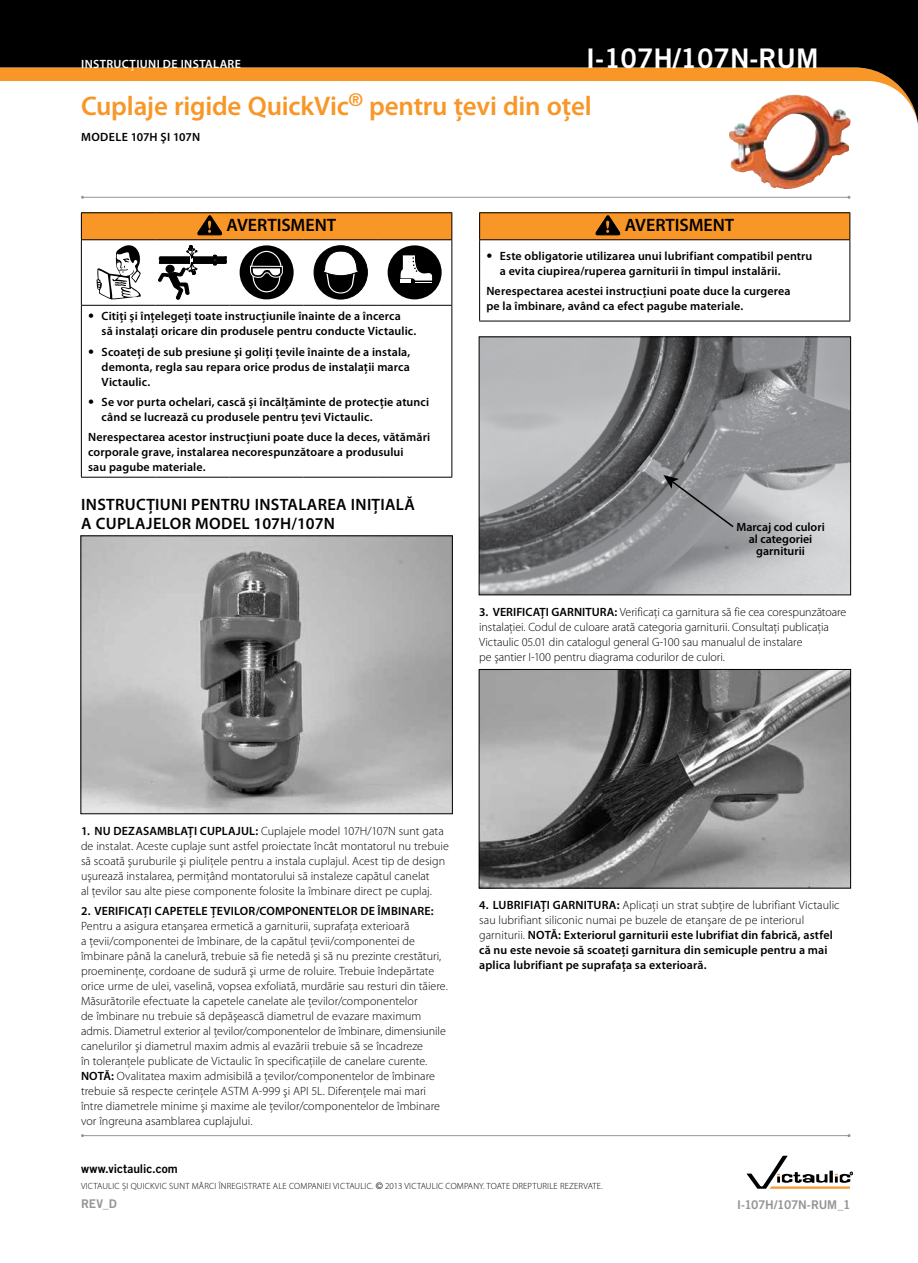
<style>
.page{position:relative;width:918px;height:1263px;background:#fff}
.page>*{position:absolute;margin:0;border:0;box-sizing:border-box;transform-origin:0 0}
.t1{font:600 27px "Myriad Pro";letter-spacing:-.01em;color:#f89728}
.t2{font:27px "Trade Gothic LT Std Bd 2";color:#fff}
.t3{font:600 18px "Myriad Pro";letter-spacing:-.005em;color:#000}
.t4{font:600 16.5px/19.8px "Myriad Pro";letter-spacing:.02em;color:#000}
.t5{font:300 12px/15px "Myriad Pro";letter-spacing:.005em;color:#000}
.t6{font:600 12px/15px "Myriad Pro";letter-spacing:.01em;color:#000}
.t7{font:600 12px "Myriad Pro";letter-spacing:.03em;color:#fff}
.t8{font:12px "Trade Gothic LT Std Bd 2";letter-spacing:-.025em;color:#939598}
.t9{font:12px "Trade Gothic LT Std Bd 2";color:#000}
.t10{font:300 9px "Myriad Pro";letter-spacing:.02em;color:#000}
.s1{font-family:"Trade Gothic LT Std Bd 2";font-weight:400}
.s2{font-weight:600}
.s3{font-weight:300}
.s4{font-family:"Trade Gothic LT Std"}
</style>
<div class="page">
<div style="left:81px;top:213px;width:371px;height:27px;background:#f89728"></div>
<hr style="left:81px;top:212px;width:74px;height:1px;background:#000">
<svg style="left:81px;top:213px;width:1px;height:26px"></svg>
<hr style="left:155px;top:212px;width:75px;height:1px;background:#000">
<hr style="left:230px;top:212px;width:74px;height:1px;background:#000">
<hr style="left:304px;top:212px;width:74px;height:1px;background:#000">
<hr style="left:378px;top:212px;width:74px;height:1px;background:#000">
<svg style="left:452px;top:213px;width:1px;height:26px"></svg>
<hr style="left:81px;top:239px;width:74px;height:1px;background:#000">
<hr style="left:81px;top:240px;width:1px;height:65px;background:#000">
<hr style="left:155px;top:239px;width:75px;height:1px;background:#000">
<hr style="left:230px;top:239px;width:74px;height:1px;background:#000">
<hr style="left:304px;top:239px;width:74px;height:1px;background:#000">
<hr style="left:378px;top:239px;width:74px;height:1px;background:#000">
<hr style="left:452px;top:240px;width:1px;height:65px;background:#000">
<hr style="left:81px;top:305px;width:74px;height:1px;background:#000">
<hr style="left:81px;top:306px;width:1px;height:171px;background:#000">
<hr style="left:155px;top:305px;width:75px;height:1px;background:#000">
<hr style="left:230px;top:305px;width:74px;height:1px;background:#000">
<hr style="left:304px;top:305px;width:74px;height:1px;background:#000">
<hr style="left:378px;top:305px;width:74px;height:1px;background:#000">
<hr style="left:452px;top:306px;width:1px;height:171px;background:#000">
<hr style="left:81px;top:477px;width:74px;height:1px;background:#000">
<hr style="left:155px;top:477px;width:75px;height:1px;background:#000">
<hr style="left:230px;top:477px;width:74px;height:1px;background:#000">
<hr style="left:304px;top:477px;width:74px;height:1px;background:#000">
<hr style="left:378px;top:477px;width:74px;height:1px;background:#000">
<svg style="left:197px;top:215px;width:25px;height:20px"></svg>
<svg style="left:97px;top:245px;width:44px;height:54px"></svg>
<svg style="left:158px;top:245px;width:69px;height:54px"></svg>
<div style="left:240px;top:245px;width:54px;height:54px;background:#000;border-radius:50%"></div>
<svg style="left:250px;top:250px;width:33px;height:43px"></svg>
<div style="left:314px;top:246px;width:53px;height:53px;background:#000;border-radius:50%"></div>
<div style="left:314px;top:245px;width:54px;height:54px;border:1px solid #000;border-radius:50%"></div>
<svg style="left:322px;top:251px;width:37px;height:43px"></svg>
<div style="left:388px;top:245px;width:54px;height:54px;background:#000;border-radius:50%"></div>
<svg style="left:401px;top:255px;width:31px;height:28px"></svg>
<img style="left:82px;top:537px;width:369px;height:275px">
<div style="left:80px;top:535px;width:373px;height:279px;border:1px solid #000"></div>
<div style="left:480px;top:213px;width:370px;height:27px;background:#f89728"></div>
<hr style="left:479px;top:212px;width:371px;height:1px;background:#000">
<svg style="left:479px;top:213px;width:1px;height:26px"></svg>
<svg style="left:850px;top:213px;width:1px;height:26px"></svg>
<hr style="left:479px;top:239px;width:371px;height:1px;background:#000">
<hr style="left:479px;top:240px;width:1px;height:81px;background:#000">
<hr style="left:850px;top:240px;width:1px;height:81px;background:#000">
<hr style="left:479px;top:321px;width:371px;height:1px;background:#000">
<svg style="left:595px;top:215px;width:25px;height:20px"></svg>
<img style="left:481px;top:338px;width:368px;height:255px">
<svg style="left:663px;top:475px;width:72px;height:54px;background:#8c8e91"></svg>
<div style="left:479px;top:336px;width:372px;height:259px;border:1px solid #000"></div>
<img style="left:481px;top:671px;width:368px;height:215px">
<div style="left:479px;top:669px;width:372px;height:219px;border:1px solid #000"></div>
<hr style="left:82px;top:197px;width:767px;height:1px;background:#939598">
<svg style="left:0;top:0;width:918px;height:134px;fill:#000"></svg>
<svg style="left:747px;top:1156px;width:106px;height:33px"></svg>
<hr style="left:82px;top:1135px;width:767px;height:1px;background:#939598">
<img style="left:729px;top:94px;width:66px;height:84px">
<p class="t7" style="left:81px;top:56px;width:161px">INSTRUCŢIUNI DE INSTALARE</p>
<h1 class="t2" style="left:586px;top:41px;width:234px">I-107H/107N-RUM</h1>
<h1 class="t1" style="left:81px;top:89px;width:512px">Cuplaje rigide QuickVic<sup>®</sup> pentru ţevi din oţel</h1>
<p class="t6" style="left:81px;top:129px;width:121px">MODELE 107H ŞI 107N</p>
<h2 class="t3" style="left:227px;top:214px;width:111px">AVERTISMENT</h2>
<p class="t6" style="left:102px;top:308px;width:316px;text-indent:-14px"><span class="s1">•</span> Citiţi şi înţelegeţi toate instrucţiunile înainte de a încerca<br>să instalaţi oricare din produsele pentru conducte Victaulic.</p>
<p class="t6" style="left:102px;top:344px;width:310px;text-align:justify;text-indent:-14px"><span class="s1">•</span> Scoateţi de sub presiune şi goliţi ţevile înainte de a instala, demonta, regla sau repara orice produs de instalaţii marca Victaulic.</p>
<p class="t6" style="left:102px;top:394px;width:329px;text-indent:-14px"><span class="s1">•</span> Se vor purta ochelari, cască și încălțăminte de protecție atunci când se lucrează cu produsele pentru țevi Victaulic.</p>
<p class="t6" style="left:88px;top:429px;width:344px">Nerespectarea acestor instrucţiuni poate duce la deces, vătămări corporale grave, instalarea necorespunzătoare a produsului<br>sau pagube materiale.</p>
<h3 class="t4" style="left:81px;top:494px;width:335px">INSTRUCȚIUNI PENTRU INSTALAREA INIȚIALĂ<br>A CUPLAJELOR MODEL 107H/107N</h3>
<h2 class="t3" style="left:625px;top:214px;width:111px">AVERTISMENT</h2>
<p class="t6" style="left:500px;top:248px;width:314px;text-indent:-14px"><span class="s1">•</span> Este obligatorie utilizarea unui lubrifiant compatibil pentru a evita ciupirea/ruperea garniturii în timpul instalării.</p>
<p class="t6" style="left:486px;top:283px;width:306px">Nerespectarea acestei instrucţiuni poate duce la curgerea pe la îmbinare, având ca efect pagube materiale.</p>
<p class="t6" style="left:736px;top:521px;width:90px;line-height:12px;text-align:center">Marcaj cod culori al categoriei garniturii</p>
<p class="t5" style="left:479px;top:604px;width:369px"><span class="s2">3. VERIFICAŢI GARNITURA:</span> Verificaţi ca garnitura să fie cea corespunzătoare instalaţiei. Codul de culoare arată categoria garniturii. Consultaţi publicaţia Victaulic 05.01 din catalogul general G-100 sau manualul de instalare<br>pe şantier I-100 pentru diagrama codurilor de culori.</p>
<p class="t5" style="left:81px;top:823px;width:369px"><span class="s2">1. NU DEZASAMBLAŢI CUPLAJUL:</span> Cuplajele model 107H/107N sunt gata de instalat. Aceste cuplaje sunt astfel proiectate încât montatorul nu trebuie să scoată şuruburile şi piuliţele pentru a instala cuplajul. Acest tip de design uşurează instalarea, permiţând montatorului să instaleze capătul canelat<br>al ţevilor sau alte piese componente folosite la îmbinare direct pe cuplaj.</p>
<p class="t6" style="left:81px;top:903px;width:354px">2. VERIFICAŢI CAPETELE ŢEVILOR/COMPONENTELOR DE ÎMBINARE:</p>
<p class="t5" style="left:81px;top:918px;width:368px">Pentru a asigura etanşarea ermetică a garniturii, suprafaţa exterioară<br>a ţevii/componentei de îmbinare, de la capătul ţevii/componentei de îmbinare până la canelură, trebuie să fie netedă şi să nu prezinte crestături, proeminenţe, cordoane de sudură şi urme de roluire. Trebuie îndepărtate orice urme de ulei, vaselină, vopsea exfoliată, murdărie sau resturi din tăiere.<br>Măsurătorile efectuate la capetele canelate ale ţevilor/componentelor<br>de îmbinare nu trebuie să depăşească diametrul de evazare maximum admis. Diametrul exterior al ţevilor/componentelor de îmbinare, dimensiunile canelurilor şi diametrul maxim admis al evazării trebuie să se încadreze<br>în toleranţele publicate de Victaulic în specificaţiile de canelare curente.<br><span class="s2">NOTĂ:</span> Ovalitatea maxim admisibilă a ţevilor/componentelor de îmbinare trebuie să respecte cerinţele ASTM A-999 şi API 5L. Diferenţele mai mari între diametrele minime şi maxime ale ţevilor/componentelor de îmbinare vor îngreuna asamblarea cuplajului.</p>
<p class="t6" style="left:479px;top:897px;width:362px">4. LUBRIFIAŢI GARNITURA: <span class="s3">Aplicaţi un strat subţire de lubrifiant Victaulic sau lubrifiant siliconic numai pe buzele de etanşare de pe interiorul garniturii.</span> NOTĂ: Exteriorul garniturii este lubrifiat din fabrică, astfel că nu este nevoie să scoateţi garnitura din semicuple pentru a mai aplica lubrifiant pe suprafaţa sa exterioară.</p>
<p class="t9" style="left:81px;top:1161px;width:98px">www.victaulic.com</p>
<p class="t10" style="left:81px;top:1181px;width:523px">VICTAULIC ȘI QUICKVIC SUNT MĂRCI ÎNREGISTRATE ALE COMPANIEI VICTAULIC. <span class="s4">©</span> 2013 VICTAULIC COMPANY. TOATE DREPTURILE REZERVATE.</p>
<p class="t8" style="left:81px;top:1197px;width:37px">REV_D</p>
<p class="t8" style="left:737px;top:1197px;width:115px">I-107H/107N-RUM_1</p>
</div>
